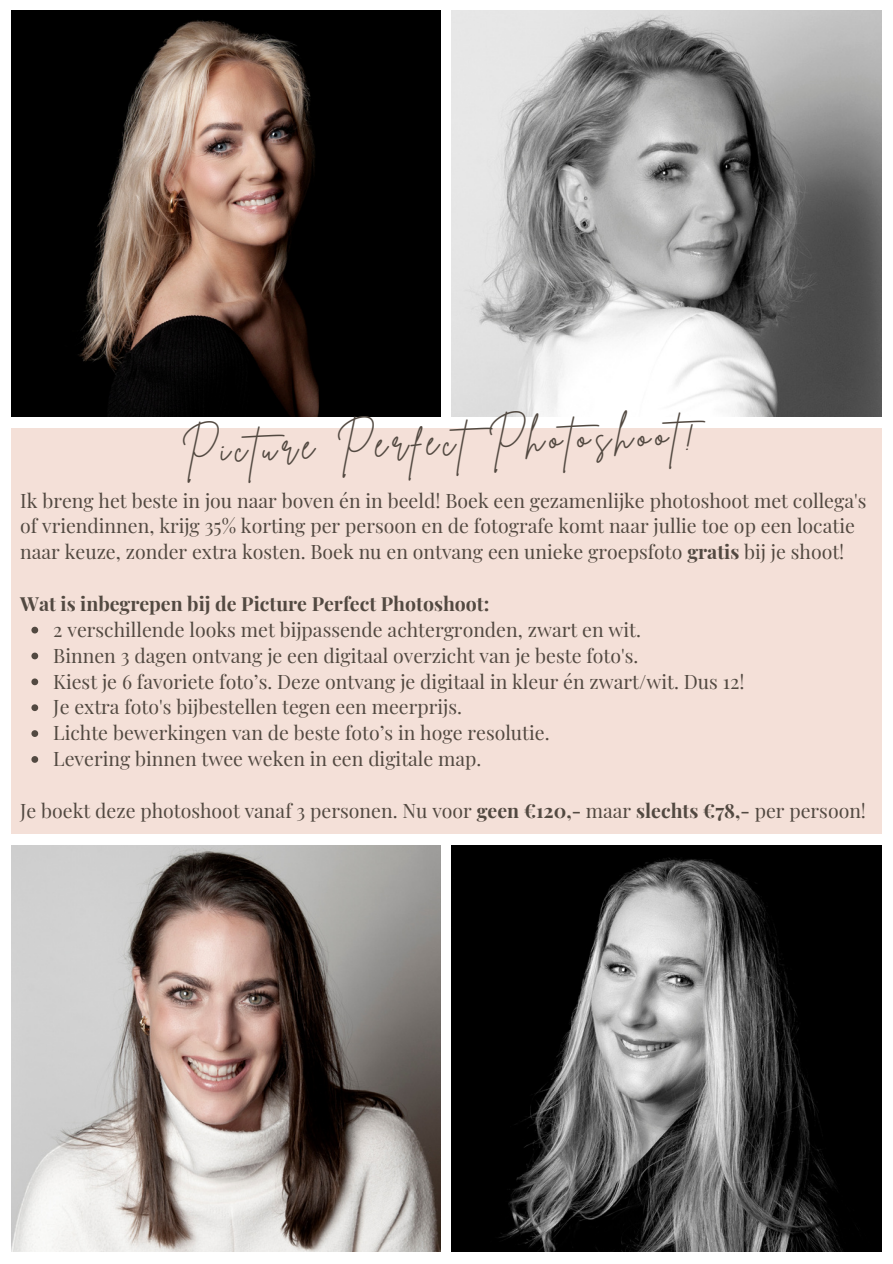
<style>
.page{position:relative;width:893px;height:1264px;background:#fff}
.page>*{position:absolute;margin:0;border:0;box-sizing:border-box;transform-origin:0 0}
.t1{font:38.4px "Brittany Signature";color:#524941}
.t2{font:19.5px/25.8px "Playfair Display";color:#524941}
.t3{font:700 19.5px "Playfair Display";color:#524941}
.s1{font-weight:700}
</style>
<div class="page">
<div style="left:11px;top:428px;width:870px;height:406px;background:#f4e0d8"></div>
<img style="left:11px;top:11px;width:429px;height:406px">
<img style="left:452px;top:11px;width:429px;height:406px">
<img style="left:452px;top:845px;width:429px;height:406px">
<img style="left:11px;top:845px;width:429px;height:406px">
<svg style="left:31px;top:626px;width:7px;height:7px"></svg>
<svg style="left:31px;top:652px;width:7px;height:7px"></svg>
<svg style="left:31px;top:678px;width:7px;height:7px"></svg>
<svg style="left:31px;top:704px;width:7px;height:7px"></svg>
<svg style="left:31px;top:730px;width:7px;height:7px"></svg>
<svg style="left:31px;top:756px;width:7px;height:6px"></svg>
<h1 class="t1" style="left:180px;top:425px;width:515px;rotate:-2deg">Picture Perfect Photoshoot!</h1>
<p class="t2" style="left:20px;top:486px;width:847px">Ik breng het beste in jou naar boven én in beeld! Boek een gezamenlijke photoshoot met collega's of vriendinnen, krijg 35% korting per persoon en de fotografe komt naar jullie toe op een locatie naar keuze, zonder extra kosten. Boek nu en ontvang een unieke groepsfoto <span class="s1">gratis</span> bij je shoot!</p>
<p class="t3" style="left:20px;top:590px;width:470px">Wat is inbegrepen bij de Picture Perfect Photoshoot:</p>
<p class="t2" style="left:53px;top:616px;width:692px">2 verschillende looks met bijpassende achtergronden, zwart en wit.<br>Binnen 3 dagen ontvang je een digitaal overzicht van je beste foto's.<br>Kiest je 6 favoriete foto’s. Deze ontvang je digitaal in kleur én zwart/wit. Dus 12!<br>Je extra foto's bijbestellen tegen een meerprijs.<br>Lichte bewerkingen van de beste foto’s in hoge resolutie.<br>Levering binnen twee weken in een digitale map.</p>
<p class="t2" style="left:20px;top:797px;width:847px">Je boekt deze photoshoot vanaf 3 personen. Nu voor <span class="s1">geen €120,-</span> maar <span class="s1">slechts €78,-</span> per persoon!</p>
</div>
